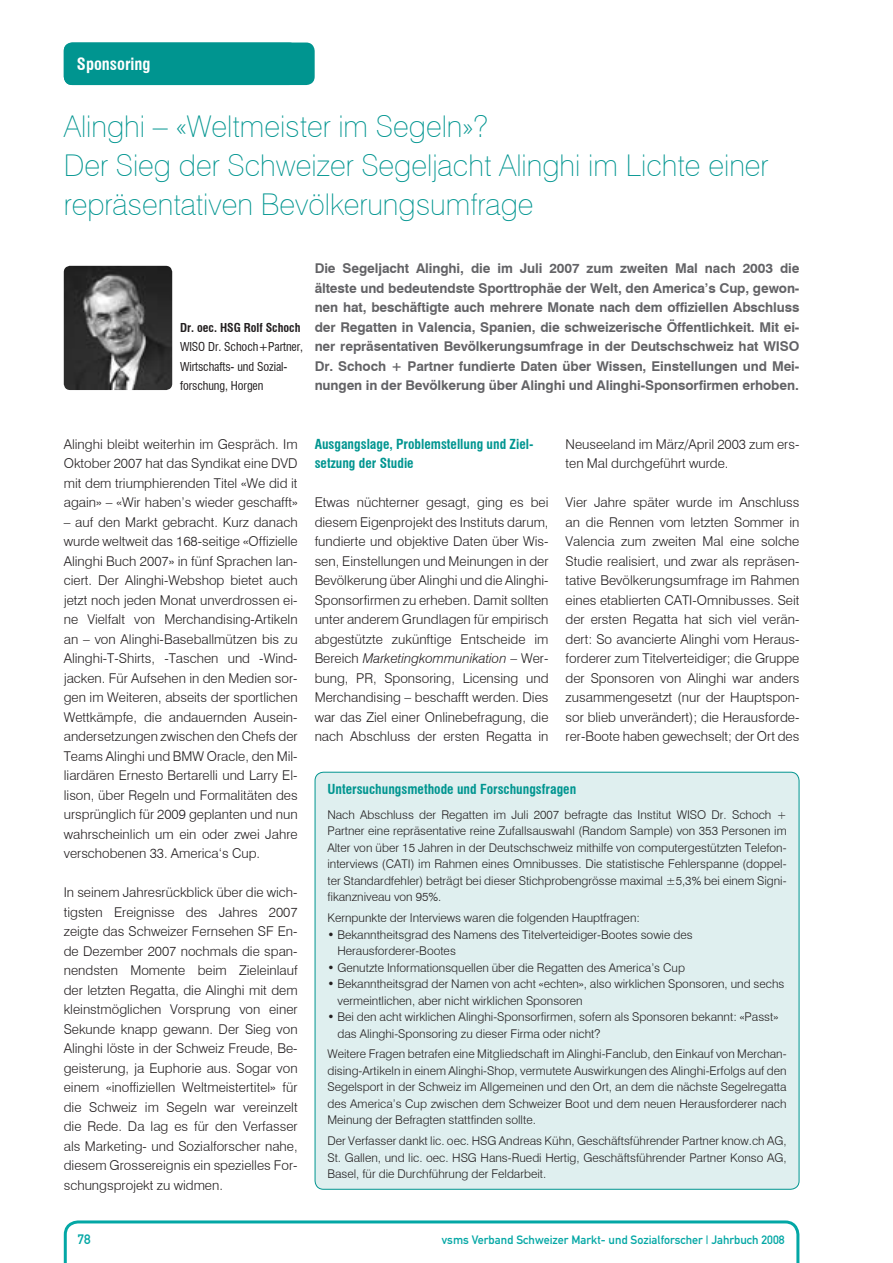
<style>
.page{position:relative;width:893px;height:1263px;background:#fff}
.page>*{position:absolute;margin:0;border:0;box-sizing:border-box;transform-origin:0 0}
._02_Haupttitel{font:100 30px/39px "Swiss 721 BT";color:#009590}
._01_Rubriktitel{font:700 condensed 16.5px "Swiss 721 BT";color:#fff}
._08_Lauftext{font:300 13.5px/19.5px "Swiss 721 BT";color:#231f20;text-align:justify}
._03_Lead{font:700 13.5px/19.5px "Swiss 721 BT";letter-spacing:-.005em;color:#636366;text-align:justify}
._06_Zwischentitel{font:700 condensed 13.5px/19.5px "Swiss 721 BT";color:#009590}
.t1{font:13.5px "DIN Mittelschrift";color:#03a7a5}
._08_Lauftext-2{font:300 12px/16.5px "Swiss 721 BT";color:#231f20;text-align:justify}
._05_Autorenbeschrift{font:condensed 12px/19.5px "Swiss 721 BT";letter-spacing:-.005em;color:#231f20}
.t2{font:12px "DIN Mittelschrift";color:#03a7a5}
._04_Autorenname{font:700 condensed 12px "Swiss 721 BT";color:#231f20}
.s1{font-style:italic}
</style>
<div class="page">
<svg style="left:64px;top:1220px;width:735px;height:43px"></svg>
<div style="left:64px;top:43px;width:251px;height:42px;background:#009590;border-radius:9px"></div>
<img style="left:64px;top:266px;width:108px;height:124px;border-radius:6px">
<div style="left:315px;top:772px;width:484px;height:417px;background:#dfefef;border-radius:9px"></div>
<p class="_01_Rubriktitel" style="left:77px;top:54px;width:75px">Sponsoring</p>
<p class="_02_Haupttitel" style="left:64px;top:106px;width:706px">Alinghi – «Weltmeister im Segeln»?<br>Der Sieg der Schweizer Segeljacht Alinghi im Lichte einer repräsentativen Bevölkerungsumfrage</p>
<p class="_04_Autorenname" style="left:180px;top:320px;width:122px">Dr. oec. HSG Rolf Schoch</p>
<p class="_05_Autorenbeschrift" style="left:180px;top:337px;width:125px">WISO Dr. Schoch+Partner,<br>Wirtschafts- und Sozial&shy;forschung, Horgen</p>
<p class="_03_Lead" style="left:315px;top:258px;width:486px">Die Segeljacht Alinghi, die im Juli 2007 zum zweiten Mal nach 2003 die älteste und bedeutendste Sporttrophäe der Welt, den America’s Cup, gewon&shy;nen hat, beschäftigte auch mehrere Monate nach dem offiziellen Abschluss der Regatten in Valencia, Spanien, die schweizerische Öffentlichkeit. Mit ei&shy;ner repräsentativen Bevölkerungsumfrage in der Deutschschweiz hat WISO Dr. Schoch + Partner fundierte Daten über Wissen, Einstellungen und Mei&shy;nungen in der Bevölkerung über Alinghi und Alinghi-Sponsorfirmen erhoben.</p>
<p class="_08_Lauftext" style="left:64px;top:434px;width:235px">Alinghi bleibt weiterhin im Gespräch. Im Oktober 2007 hat das Syndikat eine DVD mit dem triumphierenden Titel «We did it again» – «Wir haben’s wieder geschafft»</p>
<p class="_08_Lauftext" style="left:64px;top:512px;width:235px">– auf den Markt gebracht. Kurz danach wurde weltweit das 168-seitige «Offizielle Alinghi Buch 2007» in fünf Sprachen lan&shy;ciert. Der Alinghi-Webshop bietet auch jetzt noch jeden Monat unverdrossen ei&shy;ne Vielfalt von Merchandising-Artikeln an – von Alinghi-Baseballmützen bis zu Alinghi-T-Shirts, -Taschen und -Wind&shy;jacken. Für Aufsehen in den Medien sor&shy;gen im Weiteren, abseits der sportlichen Wettkämpfe, die andauernden Ausein&shy;andersetzungen zwischen den Chefs der Teams Alinghi und BMW Oracle, den Mil&shy;liardären Ernesto Bertarelli und Larry El&shy;lison, über Regeln und Formalitäten des ursprünglich für 2009 geplanten und nun wahrscheinlich um ein oder zwei Jahre verschobenen 33. America‘s Cup.</p>
<p class="_08_Lauftext" style="left:64px;top:882px;width:235px">In seinem Jahresrückblick über die wich&shy;tigsten Ereignisse des Jahres 2007 zeigte das Schweizer Fernsehen SF En&shy;de Dezember 2007 nochmals die span&shy;nendsten Momente beim Zieleinlauf der letzten Regatta, die Alinghi mit dem kleinstmöglichen Vorsprung von einer Sekunde knapp gewann. Der Sieg von Alinghi löste in der Schweiz Freude, Be&shy;geisterung, ja Euphorie aus. Sogar von einem «in-offiziellen Weltmeistertitel» für die Schweiz im Segeln war vereinzelt die Rede. Da lag es für den Verfasser als Marketing- und Sozialforscher nahe, diesem Gross-ereignis ein spezielles For&shy;schungsprojekt zu widmen.</p>
<p class="_06_Zwischentitel" style="left:315px;top:434px;width:220px">Ausgangslage, Problemstellung und Ziel&shy;setzung der Studie</p>
<p class="_08_Lauftext" style="left:315px;top:492px;width:235px">Etwas nüchterner gesagt, ging es bei diesem Eigenprojekt des Instituts darum, fundierte und objektive Daten über Wis&shy;sen, Einstellungen und Meinungen in der Bevölkerung über Alinghi und die Alinghi-Sponsorfirmen zu erheben. Damit sollten unter anderem Grundlagen für empirisch abgestützte zukünftige Entscheide im Bereich <span class="s1">Marketingkommunikation</span> – Wer&shy;bung, PR, Sponsoring, Licensing und Merchandising – beschafft werden. Dies war das Ziel einer Onlinebefragung, die nach Abschluss der ersten Regatta in</p>
<p class="_08_Lauftext" style="left:566px;top:434px;width:235px">Neuseeland im März/April 2003 zum ers&shy;ten Mal durchgeführt wurde.</p>
<p class="_08_Lauftext" style="left:566px;top:492px;width:235px">Vier Jahre später wurde im Anschluss an die Rennen vom letzten Sommer in Valencia zum zweiten Mal eine solche Studie realisiert, und zwar als repräsen&shy;tative Bevölkerungsumfrage im Rahmen eines etablierten CATI-Omnibusses. Seit der ersten Regatta hat sich viel verän&shy;dert: So avancierte Alinghi vom Heraus&shy;forderer zum Titelverteidiger; die Gruppe der Sponsoren von Alinghi war anders zusammengesetzt (nur der Hauptspon&shy;sor blieb unverändert); die Herausforde&shy;rer-Boote haben gewechselt; der Ort des</p>
<p class="_06_Zwischentitel" style="left:327px;top:779px;width:250px">Untersuchungsmethode und Forschungsfragen</p>
<p class="_08_Lauftext-2" style="left:327px;top:806px;width:461px">Nach Abschluss der Regatten im Juli 2007 befragte das Institut WISO Dr. Schoch + Partner eine repräsentative reine Zufallsauswahl (Random Sample) von 353 Personen im Alter von über 15 Jahren in der Deutschschweiz mithilfe von computergestützten Telefon&shy;interviews (CATI) im Rahmen eines Omnibusses. Die statistische Fehlerspanne (doppel&shy;ter Standardfehler) beträgt bei dieser Stichprobengrösse maximal ±5,3% bei einem Signi&shy;fikanzniveau von 95%.</p>
<p class="_08_Lauftext-2" style="left:327px;top:909px;width:314px">Kernpunkte der Interviews waren die folgenden Hauptfragen:</p>
<p class="_08_Lauftext-2" style="left:337px;top:926px;width:357px;text-indent:-10px">• Bekanntheitsgrad des Namens des Titelverteidiger-Bootes sowie des<br>Herausforderer-Bootes</p>
<p class="_08_Lauftext-2" style="left:327px;top:959px;width:359px">• Genutzte Informationsquellen über die Regatten des America’s Cup</p>
<p class="_08_Lauftext-2" style="left:337px;top:975px;width:448px;text-indent:-10px">• Bekanntheitsgrad der Namen von acht «echten», also wirklichen Sponsoren, und sechs vermeintlichen, aber nicht wirklichen Sponsoren</p>
<p class="_08_Lauftext-2" style="left:337px;top:1008px;width:442px;text-indent:-10px">• Bei den acht wirklichen Alinghi-Sponsorfirmen, sofern als Sponsoren bekannt: «Passt» das Alinghi-Sponsoring zu dieser Firma oder nicht?</p>
<p class="_08_Lauftext-2" style="left:327px;top:1046px;width:461px">Weitere Fragen betrafen eine Mitgliedschaft im Alinghi-Fanclub, den Einkauf von Merchan&shy;dising-Artikeln in einem Alinghi-Shop, vermutete Auswirkungen des Alinghi-Erfolgs auf den Segelsport in der Schweiz im Allgemeinen und den Ort, an dem die nächste Segelregatta des America’s Cup zwischen dem Schweizer Boot und dem neuen Herausforderer nach Meinung der Befragten stattfinden sollte.</p>
<p class="_08_Lauftext-2" style="left:327px;top:1132px;width:461px">Der Verfasser dankt lic. oec. HSG Andreas Kühn, Geschäftsführender Partner know.ch AG, St. Gallen, und lic. oec. HSG Hans-Ruedi Hertig, Geschäftsführender Partner Konso AG, Basel, für die Durchführung der Feldarbeit.</p>
<p class="t1" style="left:78px;top:1231px;width:14px">78</p>
<p class="t2" style="left:442px;top:1232px;width:344px">vsms Verband Schweizer Markt- und Sozialforscher | Jahrbuch 2008</p>
</div>
